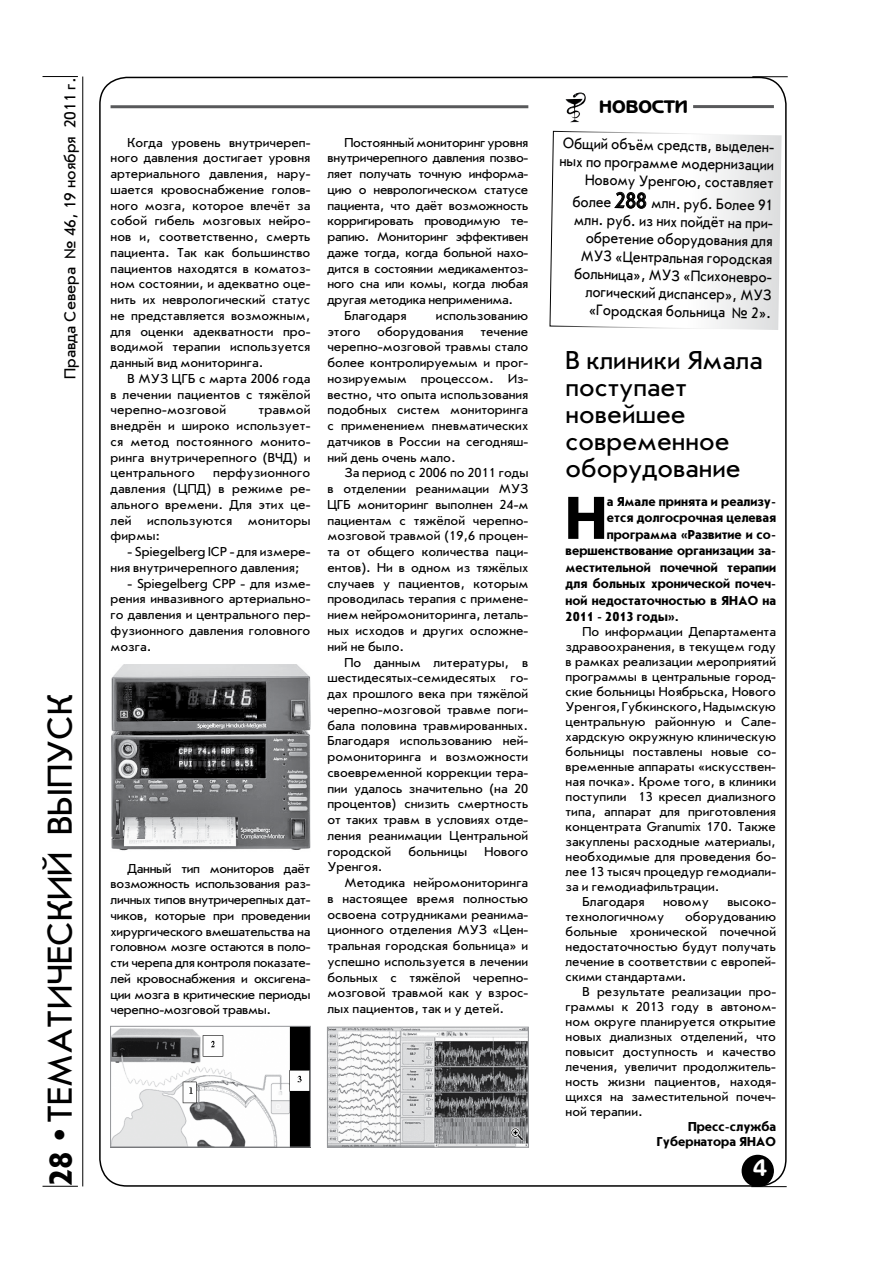
<style>
.page{position:relative;width:893px;height:1263px;background:#fff}
.page>*{position:absolute;margin:0;border:0;box-sizing:border-box;transform-origin:0 0}
.t1{font:700 63px "Journal Sans C";color:#000}
.t2{font:36px "Journal Sans C";color:#000}
.t3{font:27px/27px "Journal Sans C";color:#000}
.t4{font:700 24px "Benguiat Gothic C";color:#000}
.t5{font:700 24px "Benguiat Gothic C";color:#fff}
.t6{font:16.5px "Journal Sans C";color:#000}
.t7{font:15.75px/18px "Journal Sans C";color:#000;text-align:center;scale:.9 1}
.t8{font:13.5px/15.8px "Journal Sans C";color:#000;text-align:justify}
.t9{font:13.5px "Journal Sans C";letter-spacing:-.02em;color:#000}
.t10{font:700 13.5px/15px "Journal Sans C";color:#000;text-align:right}
.s1{font-weight:700;font-size:33px}
.s2{font-size:22.5px}
</style>
<div class="page">
<hr style="left:43px;top:76px;width:35px;height:1px;background:#000">
<hr style="left:752px;top:76px;width:36px;height:1px;background:#000">
<hr style="left:751px;top:1186px;width:36px;height:1px;background:#000">
<hr style="left:43px;top:1186px;width:35px;height:1px;background:#000">
<div style="left:742px;top:1155px;width:31px;height:31px;background:#000;border-radius:50%"></div>
<div style="left:742px;top:1155px;width:32px;height:32px;border:2px solid #000;border-radius:50%"></div>
<img style="left:566px;top:92px;width:20px;height:31px">
<hr style="left:693px;top:105px;width:81px;height:3px;background:#58595b">
<hr style="left:82px;top:77px;width:1px;height:1109px;background:#000">
<hr style="left:111px;top:105px;width:417px;height:3px;background:#58595b">
<svg style="left:549px;top:131px;width:233px;height:199px"></svg>
<img style="left:111px;top:664px;width:199px;height:187px">
<img style="left:112px;top:1028px;width:197px;height:117px">
<div style="left:110px;top:1026px;width:201px;height:121px;border:1px solid #939598"></div>
<img style="left:329px;top:1029px;width:197px;height:116px">
<div style="left:327px;top:1027px;width:201px;height:120px;border:1px solid #939598"></div>
<p class="t6" style="left:62px;top:379px;width:303px;rotate:-90deg">Правда Севера № 46, 19 ноября 2011 г.</p>
<h2 class="t2" style="left:42px;top:1186px;width:494px;rotate:-90deg"><span class="s1">28</span> тематический выпуск</h2>
<p class="t8" style="left:111px;top:135px;width:201px;text-indent:17px">Когда уровень внутричереп&shy;ного давления достигает уровня артериального давления, нару&shy;шается кровоснабжение голов&shy;ного мозга, которое влечёт за собой гибель мозговых нейро&shy;нов и, соответственно, смерть пациента. Так как большинство пациентов находятся в коматоз&shy;ном состоянии, и адекватно оце&shy;нить их неврологический статус не представляется возможным, для оценки адекватности про&shy;водимой терапии используется данный вид мониторинга.</p>
<p class="t8" style="left:111px;top:371px;width:201px;text-indent:17px">В МУЗ ЦГБ с марта 2006 года в лечении пациентов с тяжёлой черепно-мозговой</p>
<p class="t8" style="left:111px;top:402px;width:201px;text-indent:148px">травмой внедрён и широко использует&shy;ся метод постоянного монито&shy;ринга внутричерепного (ВЧД) и центрального</p>
<p class="t8" style="left:111px;top:465px;width:201px;text-indent:103px">перфузионного давления (ЦПД) в режиме ре&shy;ального времени. Для этих це&shy;лей используются мониторы фирмы:</p>
<p class="t8" style="left:111px;top:544px;width:201px;text-indent:17px">- Spiegelberg ICP - для измере&shy;ния внутричерепного давления;</p>
<p class="t8" style="left:111px;top:576px;width:201px;text-indent:17px">- Spiegelberg CPP - для изме&shy;рения инвазивного артериально&shy;го давления и центрального пер&shy;фузионного давления головного мозга.</p>
<p class="t8" style="left:111px;top:860px;width:201px;text-indent:17px">Данный тип мониторов даёт возможность использования раз&shy;личных типов внутричерепных дат&shy;чиков, которые при проведении хирургического вмешательства на головном мозге остаются в поло&shy;сти черепа для контроля показате&shy;лей кровоснабжения и оксигена&shy;ции мозга в критические периоды черепно-мозговой травмы.</p>
<p class="t9" style="left:344px;top:135px;width:185px">Постоянный мониторинг уровня</p>
<p class="t9" style="left:327px;top:151px;width:202px">внутричерепного давления позво-</p>
<p class="t9" style="left:327px;top:167px;width:202px">ляет получать точную информа-</p>
<p class="t9" style="left:327px;top:183px;width:202px">цию о неврологическом статусе</p>
<p class="t9" style="left:327px;top:198px;width:202px">пациента, что даёт возможность</p>
<p class="t9" style="left:327px;top:214px;width:202px">корригировать проводимую те-</p>
<p class="t9" style="left:327px;top:230px;width:202px">рапию. Мониторинг эффективен</p>
<p class="t9" style="left:327px;top:246px;width:202px">даже тогда, когда больной нахо-</p>
<p class="t9" style="left:327px;top:261px;width:202px">дится в состоянии медикаментоз-</p>
<p class="t9" style="left:327px;top:277px;width:202px">ного сна или комы, когда любая</p>
<p class="t9" style="left:327px;top:293px;width:187px">другая методика неприменима.</p>
<p class="t8" style="left:344px;top:308px;width:64px">Благодаря</p>
<p class="t8" style="left:327px;top:308px;width:202px;text-indent:109px">использованию этого оборудования течение черепно-мозговой травмы стало более контролируемым и прог&shy;нозируемым процессом. Из&shy;вестно, что опыта использования подобных систем мониторинга с применением пневматических датчиков в России на сегодняш&shy;ний день очень мало.</p>
<p class="t8" style="left:327px;top:465px;width:202px;text-indent:17px">За период с 2006 по 2011 годы в отделении реанимации МУЗ ЦГБ мониторинг выполнен 24-м пациентам с тяжёлой черепно&shy;мозговой травмой (19,6 процен&shy;та от общего количества паци&shy;ентов). Ни в одном из тяжёлых случаев у пациентов, которым проводилась терапия с примене&shy;нием нейромониторинга, леталь&shy;ных исходов и других осложне&shy;ний не было.</p>
<p class="t8" style="left:327px;top:654px;width:202px;text-indent:17px">По данным литературы, в шестидесятых-семидесятых го&shy;дах прошлого века при тяжёлой черепно-мозговой травме поги&shy;бала половина травмированных.<br>Благодаря использованию ней&shy;ромониторинга и возможности своевременной коррекции тера&shy;пии удалось значительно (на 20 процентов) снизить смертность от таких травм в условиях отде&shy;ления реанимации Центральной городской</p>
<p class="t8" style="left:408px;top:843px;width:60px">больницы</p>
<p class="t8" style="left:484px;top:843px;width:45px">Нового</p>
<p class="t8" style="left:327px;top:859px;width:57px">Уренгоя.</p>
<p class="t8" style="left:344px;top:875px;width:185px">Методика нейромониторинга</p>
<p class="t8" style="left:327px;top:891px;width:202px">в настоящее время полностью</p>
<p class="t8" style="left:327px;top:907px;width:202px">освоена сотрудниками реанима-</p>
<p class="t8" style="left:327px;top:922px;width:202px">ционного отделения МУЗ «Цен-</p>
<p class="t8" style="left:327px;top:938px;width:202px">тральная городская больница» и</p>
<p class="t8" style="left:327px;top:954px;width:202px">успешно используется в лечении</p>
<p class="t8" style="left:327px;top:970px;width:202px">больных с тяжёлой черепно-</p>
<p class="t8" style="left:327px;top:985px;width:202px">мозговой травмой как у взрос-</p>
<p class="t8" style="left:327px;top:1001px;width:178px">лых пациентов, так и у детей.</p>
<h3 class="t4" style="left:599px;top:90px;width:90px">новости</h3>
<p class="t7" style="left:563px;top:135px;width:247px;rotate:1deg">Общий объём средств, выделен-</p>
<p class="t7" style="left:560px;top:153px;width:242px;rotate:1deg">ных по программе модернизации</p>
<p class="t7" style="left:585px;top:171px;width:212px;rotate:1deg">Новому Уренгою, составляет</p>
<p class="t7" style="left:573px;top:193px;width:235px;rotate:1deg">более <span class="s2">288</span> млн. руб. Более 91 млн. руб. из них пойдёт на при&shy;обретение оборудования для<br>МУ З «Центральная городская больница», МУ З «Психоневро&shy;логический диспансер», МУ З «Городская больница № 2».</p>
<h3 class="t3" style="left:566px;top:347px;width:199px">В клиники Ямала поступает новейшее современное оборудование</h3>
<h1 class="t1" style="left:566px;top:485px;width:43px">Н</h1>
<p class="t10" style="left:607px;top:494px;width:171px">а Ямале принята и реализу-</p>
<p class="t10" style="left:607px;top:511px;width:171px">ется долгосрочная целевая</p>
<p class="t10" style="left:607px;top:527px;width:171px">программа «Развитие и со-</p>
<p class="t10" style="left:566px;top:544px;width:212px">вершенствование организации за-</p>
<p class="t10" style="left:566px;top:560px;width:212px">местительной почечной терапии</p>
<p class="t10" style="left:566px;top:577px;width:212px">для больных хронической почеч-</p>
<p class="t10" style="left:566px;top:593px;width:212px">ной недостаточностью в ЯНАО на</p>
<p class="t10" style="left:566px;top:610px;width:114px">2011 - 2013 годы».</p>
<p class="t8" style="left:583px;top:624px;width:195px">По информации департамента</p>
<p class="t8" style="left:566px;top:639px;width:212px">здравоохранения, в текущем году</p>
<p class="t8" style="left:566px;top:654px;width:212px">в рамках реализации мероприятий</p>
<p class="t8" style="left:566px;top:669px;width:212px">программы в центральные город-</p>
<p class="t8" style="left:566px;top:684px;width:212px">ские больницы Ноябрьска, Нового</p>
<p class="t8" style="left:566px;top:699px;width:212px">Уренгоя, Губкинского, Надымскую</p>
<p class="t8" style="left:566px;top:714px;width:212px">центральную районную и Сале-</p>
<p class="t8" style="left:566px;top:729px;width:212px">хардскую окружную клиническую</p>
<p class="t8" style="left:566px;top:744px;width:212px">больницы поставлены новые со-</p>
<p class="t8" style="left:566px;top:759px;width:212px">временные аппараты «искусствен-</p>
<p class="t8" style="left:566px;top:774px;width:212px">ная почка». Кроме того, в клиники</p>
<p class="t8" style="left:566px;top:789px;width:212px">поступили 13 кресел диализного</p>
<p class="t8" style="left:566px;top:804px;width:212px">типа, аппарат для приготовления</p>
<p class="t8" style="left:566px;top:819px;width:212px">концентрата Granumix 170. Также</p>
<p class="t8" style="left:566px;top:834px;width:212px">закуплены расходные материалы,</p>
<p class="t8" style="left:566px;top:849px;width:212px">необходимые для проведения бо-</p>
<p class="t8" style="left:566px;top:864px;width:212px">лее 13 тысяч процедур гемодиали-</p>
<p class="t8" style="left:566px;top:879px;width:156px">за и гемодиафильтрации.</p>
<p class="t8" style="left:583px;top:894px;width:64px">Благодаря</p>
<p class="t8" style="left:663px;top:894px;width:47px">новому</p>
<p class="t8" style="left:727px;top:894px;width:50px">высоко-</p>
<p class="t8" style="left:566px;top:909px;width:100px">технологичному</p>
<p class="t8" style="left:566px;top:910px;width:212px;line-height:15px;text-indent:120px">оборудованию больные хронической почечной недостаточностью будут получать лечение в соответствии с европей&shy;скими стандартами.</p>
<p class="t8" style="left:566px;top:985px;width:212px;line-height:15px;text-indent:17px">В результате реализации про&shy;граммы к 2013 году в автоном&shy;ном округе планируется открытие новых диализных отделений, что повысит доступность и качество лечения, увеличит продолжитель&shy;ность жизни пациентов, находя&shy;щихся на заместительной почеч&shy;ной терапии.</p>
<p class="t10" style="left:657px;top:1120px;width:121px">Пресс-служба<br>Губернатора ЯНАО</p>
<h3 class="t5" style="left:753px;top:1153px;width:15px">4</h3>
</div>
